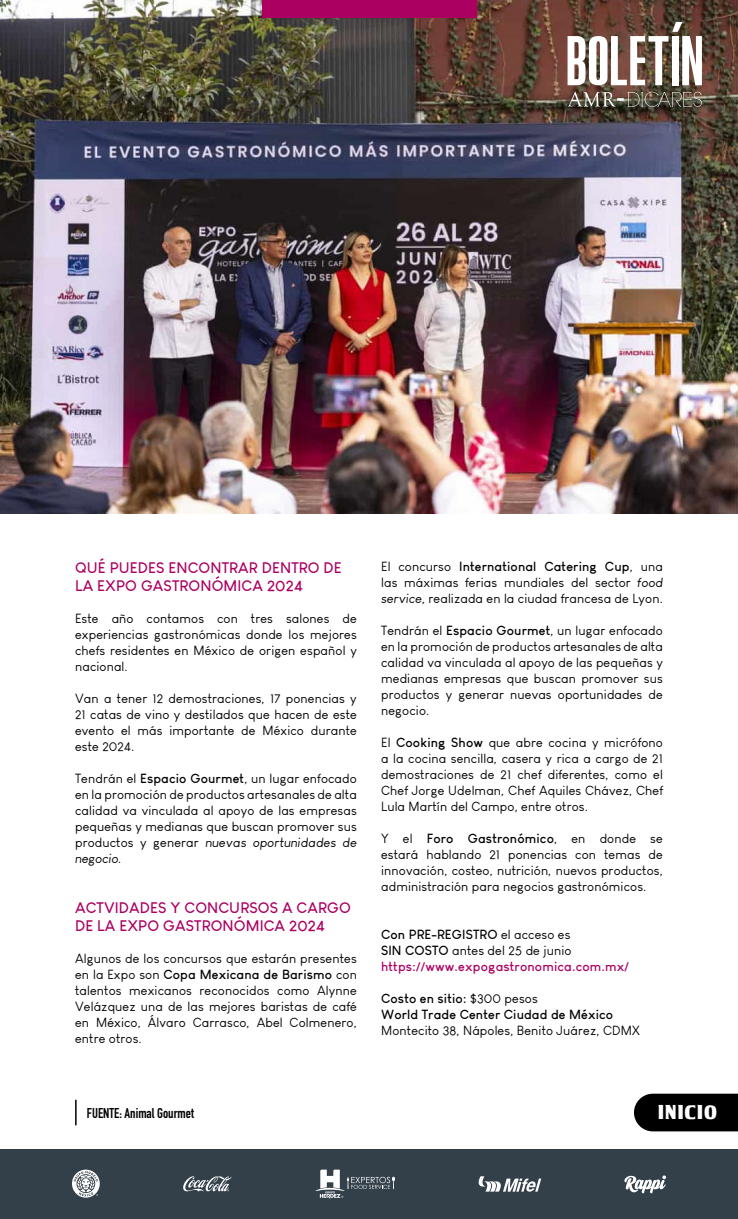
<style>
.page{position:relative;width:738px;height:1219px;background:#fff}
.page>*{position:absolute;margin:0;border:0;box-sizing:border-box;transform-origin:0 0}
.t1{font:55px "Pirrata";color:#fff}
.t2{font:23.1px "Pirrata";color:#fff}
.t3{font:20px "Tobago Poster";letter-spacing:.05em;color:#fff}
.t4{font:700 15px/18px "Louis George Cafe";letter-spacing:.01em;color:#ab0062}
.t5{font:700 14px "DIN Condensed";color:#000}
.t6{font:13px/16px "Louis George Cafe";letter-spacing:.01em;color:#000;text-align:justify}
.t7{font:700 13px/16px "Louis George Cafe";letter-spacing:.01em;color:#ab0062}
.t8{font:700 13px/16px "Louis George Cafe";letter-spacing:.01em;color:#000}
.s1{font-weight:700}
.s2{font-style:italic}
.s3{color:#000}
.s4{font-weight:400;color:#000}
.s5{font-weight:400}
</style>
<div class="page">
<img style="left:0;top:0;width:737px;height:514px">
<div style="left:0;top:1149px;width:737px;height:70px;background:#33404a"></div>
<hr style="left:75px;top:1100px;width:2px;height:25px;background:#000">
<div style="left:634px;top:1094px;width:103px;height:37px;background:#000"></div>
<svg style="left:72px;top:1170px;width:28px;height:28px"></svg>
<svg style="left:624px;top:1175px;width:41px;height:18px"></svg>
<svg style="left:315px;top:1170px;width:80px;height:28px"></svg>
<svg style="left:183px;top:1176px;width:49px;height:16px"></svg>
<svg style="left:478px;top:1176px;width:63px;height:16px"></svg>
<div style="left:261px;top:0;width:215px;height:17px;background:#ab0062"></div>
<svg style="left:567px;top:92px;width:48px;height:15px"></svg>
<svg style="left:627px;top:92px;width:74px;height:15px"></svg>
<svg style="left:671px;top:22px;width:11px;height:10px"></svg>
<h1 class="t1" style="left:565px;top:32px;width:139px">BOLETIN</h1>
<h2 class="t2" style="left:616px;top:86px;width:10px">-</h2>
<p class="t4" style="left:75px;top:558px;width:268px">QUÉ PUEDES ENCONTRAR DENTRO DE<br>LA EXPO GASTRONÓMICA 2024</p>
<p class="t6" style="left:75px;top:610px;width:283px">Este año contamos con tres salones de experiencias gastronómicas donde los mejores chefs residentes en México de origen español y nacional.</p>
<p class="t6" style="left:75px;top:690px;width:283px">Van a tener 12 demostraciones, 17 ponencias y 21 catas de vino y destilados que hacen de este evento el más importante de México durante este 2024.</p>
<p class="t6" style="left:75px;top:770px;width:283px">Tendrán el <span class="s1">Espacio Gourmet</span>, un lugar enfocado en la promoción de productos artesanales de alta calidad va vinculada al apoyo de las empresas pequeñas y medianas que buscan promover sus productos y generar <span class="s2">nuevas oportunidades de negocio.</span></p>
<p class="t4" style="left:75px;top:898px;width:277px">ACTVIDADES Y CONCURSOS A CARGO<br>DE LA EXPO GASTRONÓMICA 2024</p>
<p class="t6" style="left:75px;top:950px;width:283px">Algunos de los concursos que estarán presentes en la Expo son <span class="s1">Copa Mexicana de Barismo</span> con talentos mexicanos reconocidos como Alynne Velázquez una de las mejores baristas de café en México, Álvaro Carrasco, Abel Colmenero, entre otros.</p>
<p class="t6" style="left:381px;top:559px;width:283px">El concurso <span class="s1">International Catering Cup</span>, una las máximas ferias mundiales del sector <span class="s2">food service,</span> realizada en la ciudad francesa de Lyon.</p>
<p class="t6" style="left:381px;top:623px;width:283px">Tendrán el <span class="s1">Espacio Gourmet</span>, un lugar enfocado en la promoción de productos artesanales de alta calidad va vinculada al apoyo de las pequeñas y medianas empresas que buscan promover sus productos y generar nuevas oportunidades de negocio.</p>
<p class="t6" style="left:381px;top:735px;width:283px">El <span class="s1">Cooking Show</span> que abre cocina y micrófono a la cocina sencilla, casera y rica a cargo de 21 demostraciones de 21 chef diferentes, como el Chef Jorge Udelman, Chef Aquiles Chávez, Chef Lula Martín del Campo, entre otros.</p>
<p class="t6" style="left:381px;top:831px;width:283px">Y el <span class="s1">Foro Gastronómico</span>, en donde se estará hablando 21 ponencias con temas de innovación, costeo, nutrición, nuevos productos, administración para negocios gastronómicos.</p>
<p class="t7" style="left:381px;top:926px;width:249px"><span class="s3">Con PRE-REGISTRO</span> <span class="s4">el acceso es<br></span><span class="s3">SIN COSTO</span> <span class="s4">antes del 25 de junio </span>https://www.expogastronomica.com.mx/</p>
<p class="t8" style="left:381px;top:990px;width:233px">Costo en sitio: <span class="s5">$300 pesos<br></span>World Trade Center Ciudad de México</p>
<p class="t6" style="left:381px;top:1023px;width:260px">Montecito 38, Nápoles, Benito Juárez, CDMX</p>
<p class="t5" style="left:87px;top:1104px;width:108px">FUENTE: Animal Gourmet</p>
<h3 class="t3" style="left:656px;top:1100px;width:60px">INICIO</h3>
</div>
